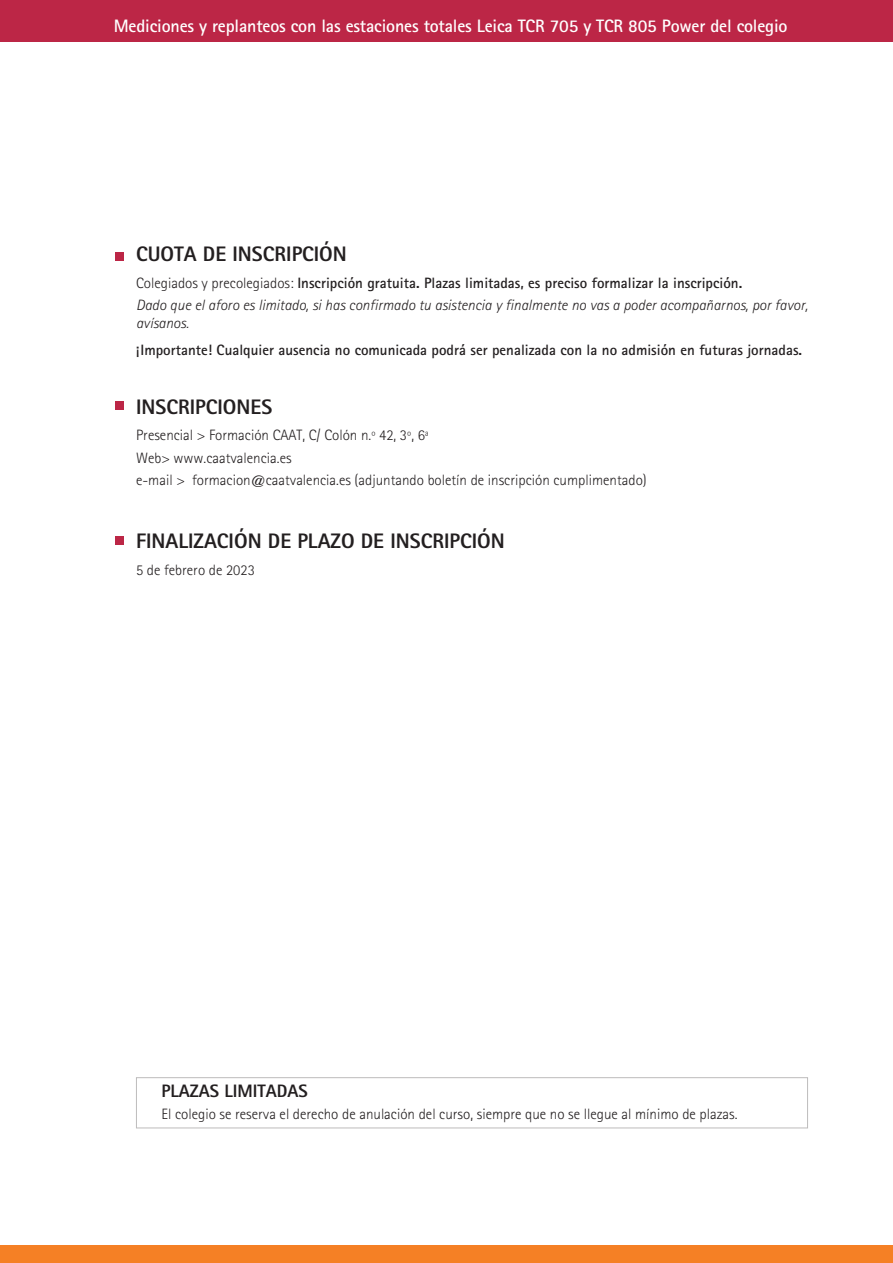
<style>
.page{position:relative;width:893px;height:1263px;background:#fff}
.page>*{position:absolute;margin:0;border:0;box-sizing:border-box;transform-origin:0 0}
.t1{font:800 21px "Rotis Sans Serif";color:#231f20}
.t2{font:700 18px "Rotis Sans Serif";letter-spacing:-.01em;color:#fff}
.t3{font:800 18px "Rotis Sans Serif";color:#231f20}
.t4{font:300 15px/22.2px "Rotis Sans Serif";color:#231f20}
.t5{font:italic 300 15px/22.2px "Rotis Sans Serif";color:#231f20}
.t6{font:700 15px "Rotis Sans Serif";color:#231f20}
.s1{font-style:normal}
.s2{font-weight:700;font-style:normal}
</style>
<div class="page">
<div style="left:0;top:1246px;width:893px;height:17px;background:#f58025"></div>
<div style="left:0;top:0;width:893px;height:42px;background:#bc2646"></div>
<div style="left:136px;top:1077px;width:672px;height:51px;border:1px solid #bdbcbc"></div>
<div style="left:115px;top:536px;width:8px;height:9px;background:#bc2646"></div>
<div style="left:115px;top:401px;width:8px;height:9px;background:#bc2646"></div>
<div style="left:115px;top:252px;width:8px;height:8px;background:#bc2646"></div>
<p class="t2" style="left:114px;top:19px;width:675px">Mediciones y replanteos con las estaciones totales Leica TCR 705 y TCR 805 Power del colegio</p>
<h1 class="t1" style="left:136px;top:247px;width:212px">CUOTA DE INSCRIPCIÓN</h1>
<p class="t5" style="left:136px;top:273px;width:673px"><span class="s1">Colegiados y precolegiados:</span> <span class="s2">Inscripción gratuita. Plazas limitadas, es preciso formalizar la inscripción.<br></span>Dado que el aforo es limitado, si has confirmado tu asistencia y finalmente no vas a poder acompañarnos, por favor,</p>
<p class="t5" style="left:136px;top:313px;width:54px">avísanos.</p>
<p class="t6" style="left:136px;top:344px;width:668px">¡Importante! Cualquier ausencia no comunicada podrá ser penalizada con la no admisión en futuras jornadas.</p>
<h1 class="t1" style="left:136px;top:399px;width:138px">INSCRIPCIONES</h1>
<p class="t4" style="left:136px;top:426px;width:512px">Presencial &gt; Formación CAAT, C/ Colón n.º 42, 3º, 6ª<br>Web&gt; www.caatvalencia.es<br>e-mail &gt; formacion@caatvalencia.es (adjuntando boletín de inscripción cumplimentado)</p>
<h1 class="t1" style="left:136px;top:534px;width:370px">FINALIZACIÓN DE PLAZO DE INSCRIPCIÓN</h1>
<p class="t4" style="left:136px;top:560px;width:120px">5 de febrero de 2023</p>
<p class="t3" style="left:162px;top:1084px;width:148px">PLAZAS LIMITADAS</p>
<p class="t4" style="left:162px;top:1104px;width:577px">El colegio se reserva el derecho de anulación del curso, siempre que no se llegue al mínimo de plazas.</p>
</div>
